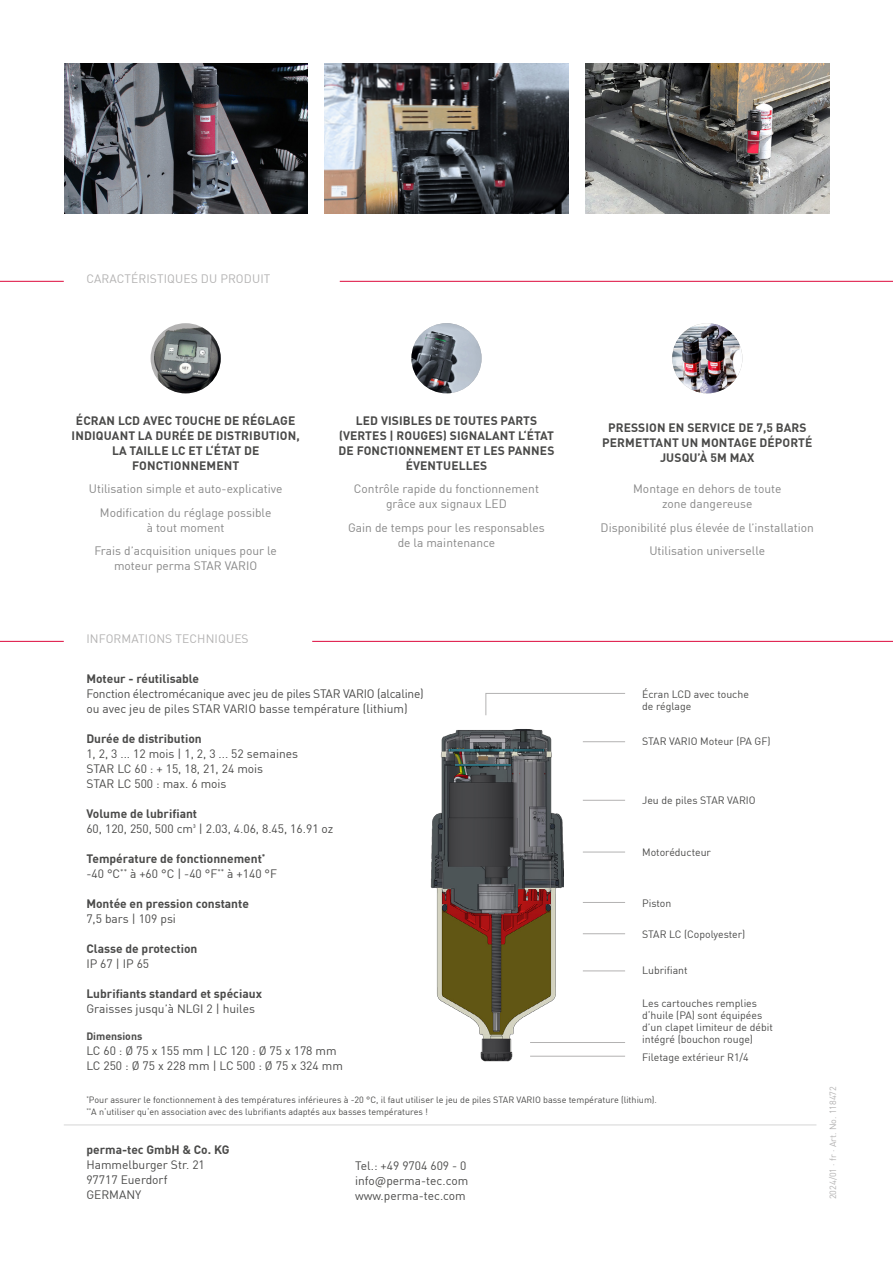
<style>
.page{position:relative;width:893px;height:1263px;background:#fff}
.page>*{position:absolute;margin:0;border:0;box-sizing:border-box;transform-origin:0 0}
.t1{font:700 12px/15px "DIN Pro";color:#4a4a49;text-align:center}
.t2{font:12px/15px "DIN Pro";color:#4a4a49}
.t3{font:12px/15px "DIN Pro";color:#878787;text-align:center}
.t4{font:12px/15px "DIN Pro";letter-spacing:-.02em;color:#4a4a49}
.t5{font:12px "DIN Pro";letter-spacing:.01em;color:#b3b2b2}
.t6{font:10.5px/12px "DIN Pro";color:#4a4a49}
.t7{font:700 10.5px "DIN Pro";color:#4a4a49}
.t8{font:9px/12px "DIN Pro";color:#4a4a49}
.t9{font:9px "DIN Pro";color:#b3b2b2}
.s1{font-weight:400}
</style>
<div class="page">
<hr style="left:64px;top:1124px;width:752px;height:1px;background:#dadada">
<img style="left:64px;top:64px;width:244px;height:150px">
<img style="left:325px;top:64px;width:243px;height:150px">
<img style="left:585px;top:64px;width:244px;height:150px">
<hr style="left:583px;top:800px;width:42px;height:1px;background:#b3b2b2">
<hr style="left:583px;top:741px;width:42px;height:1px;background:#b3b2b2">
<hr style="left:583px;top:852px;width:42px;height:1px;background:#b3b2b2">
<hr style="left:583px;top:902px;width:42px;height:1px;background:#b3b2b2">
<hr style="left:583px;top:933px;width:42px;height:1px;background:#b3b2b2">
<hr style="left:583px;top:970px;width:42px;height:1px;background:#b3b2b2">
<hr style="left:530px;top:1056px;width:95px;height:1px;background:#b3b2b2">
<hr style="left:530px;top:1042px;width:95px;height:1px;background:#b3b2b2">
<svg style="left:485px;top:693px;width:140px;height:23px"></svg>
<img style="left:430px;top:729px;width:133px;height:332px">
<img style="left:411px;top:323px;width:71px;height:70px;border-radius:35px">
<img style="left:672px;top:323px;width:70px;height:70px;border-radius:35px">
<img style="left:151px;top:323px;width:70px;height:70px;border-radius:35px">
<hr style="left:312px;top:641px;width:581px;height:1px;background:#dd083b">
<hr style="left:0;top:641px;width:64px;height:1px;background:#dd083b">
<hr style="left:340px;top:281px;width:553px;height:1px;background:#dd083b">
<hr style="left:0;top:281px;width:64px;height:1px;background:#dd083b">
<p class="t5" style="left:86px;top:269px;width:186px">CARACTÉRISTIQUES DU PRODUIT</p>
<p class="t1" style="left:72px;top:412px;width:230px">ÉCRAN LCD AVEC TOUCHE DE RÉGLAGE<br>INDIQUANT LA DURÉE DE DISTRIBUTION,<br>LA TAILLE LC ET L‘ÉTAT DE<br>FONCTIONNEMENT</p>
<p class="t3" style="left:89px;top:476px;width:195px;line-height:23.5px">Utilisation simple et auto-explicative<br>Modification du réglage possible</p>
<p class="t3" style="left:94px;top:515px;width:184px;line-height:23.5px">à tout moment<br>Frais d’acquisition uniques pour le</p>
<p class="t3" style="left:114px;top:557px;width:145px">moteur perma STAR VARIO</p>
<p class="t5" style="left:86px;top:629px;width:164px">INFORMATIONS TECHNIQUES</p>
<p class="t1" style="left:339px;top:412px;width:217px">LED VISIBLES DE TOUTES PARTS (VERTES | ROUGES) SIGNALANT L‘ÉTAT<br>DE FONCTIONNEMENT ET LES PANNES<br>ÉVENTUELLES</p>
<p class="t3" style="left:354px;top:480px;width:187px">Contrôle rapide du fonctionnement grâce aux signaux LED</p>
<p class="t3" style="left:348px;top:519px;width:198px">Gain de temps pour les responsables de la maintenance</p>
<p class="t1" style="left:86px;top:670px;width:114px">Moteur - réutilisable</p>
<p class="t4" style="left:86px;top:685px;width:339px">Fonction électromécanique avec jeu de piles STAR VARIO (alcaline) ou avec jeu de piles STAR VARIO basse température (lithium)</p>
<p class="t1" style="left:86px;top:730px;width:117px">Durée de distribution</p>
<p class="t2" style="left:86px;top:745px;width:213px">1, 2, 3 ... 12 mois | 1, 2, 3 ... 52 semaines<br>STAR LC 60 : + 15, 18, 21, 24 mois<br>STAR LC 500 : max. 6 mois</p>
<p class="t1" style="left:86px;top:805px;width:112px">Volume de lubrifiant</p>
<p class="t2" style="left:86px;top:820px;width:249px">60, 120, 250, 500 cm³ | 2.03, 4.06, 8.45, 16.91 oz</p>
<p class="t1" style="left:86px;top:850px;width:192px;text-align:left">Température de fonctionnement<sup>* </sup><span class="s1">-40 °C</span><sup>**</sup> <span class="s1">à +60 °C | -40 °F</span><sup>**</sup> <span class="s1">à +140 °F</span></p>
<p class="t1" style="left:86px;top:895px;width:164px">Montée en pression constante</p>
<p class="t2" style="left:86px;top:910px;width:91px">7,5 bars | 109 psi</p>
<p class="t1" style="left:86px;top:940px;width:113px">Classe de protection</p>
<p class="t2" style="left:86px;top:955px;width:64px">IP 67 | IP 65</p>
<p class="t1" style="left:86px;top:985px;width:177px">Lubrifiants standard et spéciaux</p>
<p class="t2" style="left:86px;top:1000px;width:170px">Graisses jusqu’à NLGI 2 | huiles</p>
<p class="t7" style="left:86px;top:1028px;width:57px">Dimensions</p>
<p class="t2" style="left:86px;top:1042px;width:258px">LC 60 : Ø 75 x 155 mm | LC 120 : Ø 75 x 178 mm<br>LC 250 : Ø 75 x 228 mm | LC 500 : Ø 75 x 324 mm</p>
<p class="t1" style="left:602px;top:420px;width:212px">PRESSION EN SERVICE DE 7,5 BARS<br>PERMETTANT UN MONTAGE DÉPORTÉ<br>JUSQU’À 5M MAX</p>
<p class="t3" style="left:633px;top:480px;width:150px">Montage en dehors de toute zone dangereuse</p>
<p class="t3" style="left:601px;top:515px;width:215px;line-height:23.5px">Disponibilité plus élevée de l’installation<br>Utilisation universelle</p>
<p class="t6" style="left:642px;top:687px;width:108px">Écran LCD avec touche de réglage</p>
<p class="t6" style="left:642px;top:735px;width:130px">STAR VARIO Moteur (PA GF)</p>
<p class="t6" style="left:642px;top:793px;width:115px">Jeu de piles STAR VARIO</p>
<p class="t6" style="left:642px;top:845px;width:70px">Motoréducteur</p>
<p class="t6" style="left:642px;top:896px;width:31px">Piston</p>
<p class="t6" style="left:642px;top:928px;width:105px">STAR LC (Copolyester)</p>
<p class="t6" style="left:642px;top:964px;width:47px">Lubrifiant</p>
<p class="t6" style="left:642px;top:996px;width:132px">Les cartouches remplies d‘huile (PA) sont équipées d’un clapet limiteur de débit intégré (bouchon rouge)</p>
<p class="t6" style="left:642px;top:1050px;width:108px">Filetage extérieur R1/4</p>
<p class="t8" style="left:86px;top:1093px;width:572px"><sup>*</sup>Pour assurer le fonctionnement à des températures inférieures à -20 °C, il faut utiliser le jeu de piles STAR VARIO basse température (lithium). <sup>**</sup>A n‘utiliser qu‘en association avec des lubrifiants adaptés aux basses températures !</p>
<p class="t9" style="left:826px;top:1199px;width:114px;rotate:-90deg">2024/01 · fr · Art. No. 118472</p>
<p class="t1" style="left:86px;top:1141px;width:145px">perma-tec GmbH &amp; Co. KG</p>
<p class="t2" style="left:86px;top:1156px;width:120px">Hammelburger Str. 21<br>97717 Euerdorf<br>GERMANY</p>
<p class="t2" style="left:355px;top:1157px;width:115px">Tel.: +49 9704 609 - 0 info@perma-tec.com www.perma-tec.com</p>
</div>
